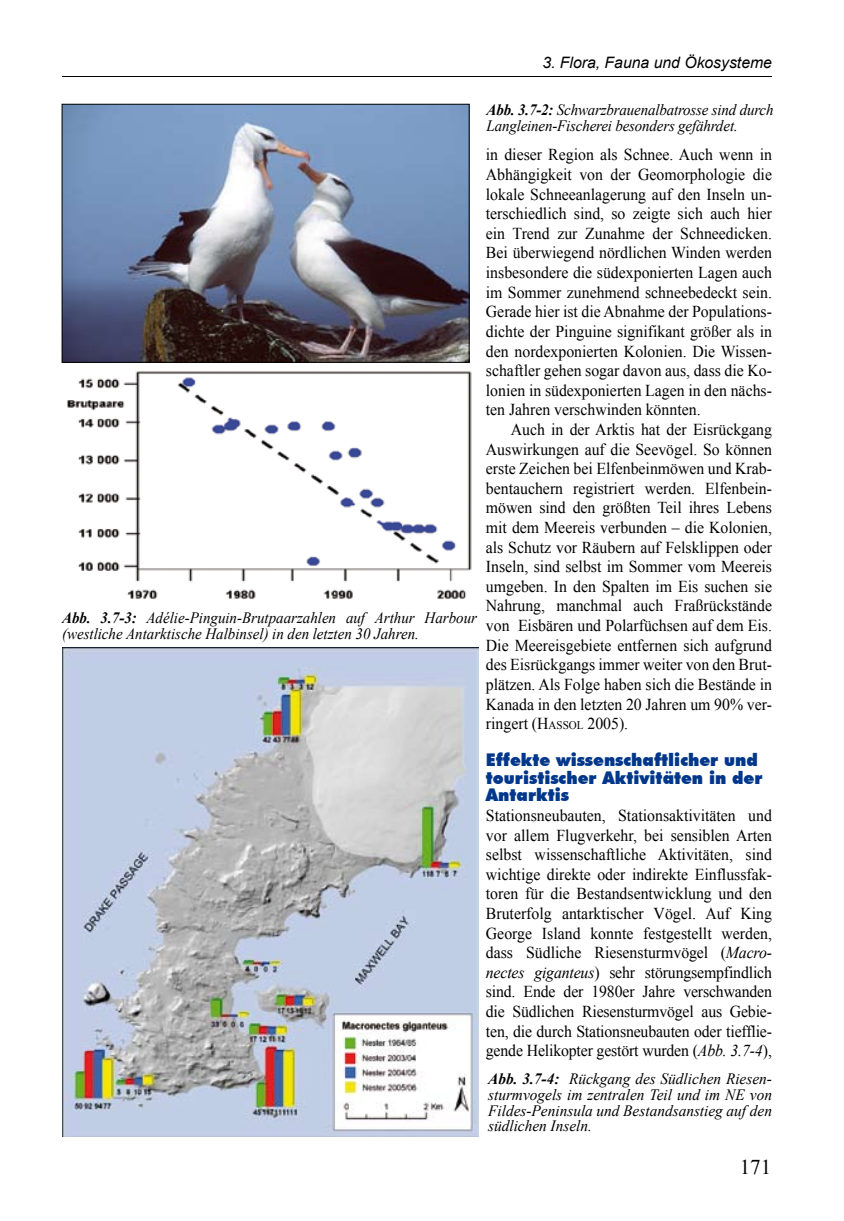
<style>
.page{position:relative;width:844px;height:1221px;background:#fff}
.page>*{position:absolute;margin:0;border:0;box-sizing:border-box;transform-origin:0 0}
.t1{font:21px "Times New Roman";color:#000}
.t2{font:900 17.5px/17.5px "Futura BT";color:#00378b;scale:.96 1}
.t3{font:16.62px/19.6px "Times New Roman";color:#000;text-align:justify;scale:.95 1}
.t4{font:italic 15.75px/15.8px "Times New Roman";color:#000;scale:.95 1}
.t5{font:italic 15.75px/15.8px "Times New Roman";color:#000;text-align:justify}
.t6{font:italic 15.75px "Arial";color:#000}
.s1{font-weight:700}
.s2{font-size:11.72px}
.s3{font-style:italic}
</style>
<div class="page">
<hr style="left:62px;top:76px;width:709px;height:1px;background:#000">
<img style="left:67px;top:371px;width:405px;height:229px">
<img style="left:64px;top:106px;width:403px;height:254px">
<div style="left:62px;top:104px;width:407px;height:258px;border:1px solid #000"></div>
<img style="left:62px;top:647px;width:416px;height:489px">
<p class="t6" style="left:542px;top:52px;width:231px">3. Flora, Fauna und Ökosysteme</p>
<p class="t4" style="left:62px;top:609px;width:438px"><span class="s1">Abb. 3.7-3:</span> Adélie-Pinguin-Brutpaarzahlen auf Arthur Harbour (westliche Antarktische Halbinsel) in den letzten 30 Jahren.</p>
<p class="t4" style="left:486px;top:102px;width:303px"><span class="s1">Abb. 3.7-2:</span> Schwarzbrauenalbatrosse sind durch<br>Langleinen-Fischerei besonders gefährdet.</p>
<p class="t3" style="left:486px;top:145px;width:302px">in dieser Region als Schnee. Auch wenn in Abhängigkeit von der Geomorphologie die lokale Schneeanlagerung auf den Inseln un&shy;terschiedlich sind, so zeigte sich auch hier ein Trend zur Zunahme der Schneedicken.<br>Bei überwiegend nördlichen Winden werden insbesondere die südexponierten Lagen auch im Sommer zunehmend schneebedeckt sein.<br>Gerade hier ist die Abnahme der Populations&shy;dichte der Pinguine signifikant größer als in den nordexponierten Kolonien. Die Wissen&shy;schaftler gehen sogar davon aus, dass die Ko&shy;lonien in südexponierten Lagen in den nächs&shy;ten Jahren verschwinden könnten.</p>
<p class="t3" style="left:486px;top:419px;width:302px;text-indent:25px">Auch in der Arktis hat der Eisrückgang Auswirkungen auf die Seevögel. So können erste Zeichen bei Elfenbeinmöwen und Krab&shy;bentauchern registriert werden. Elfenbein&shy;möwen sind den größten Teil ihres Lebens mit dem Meereis verbunden – die Kolonien, als Schutz vor Räubern auf Felsklippen oder Inseln, sind selbst im Sommer vom Meereis umgeben. In den Spalten im Eis suchen sie Nahrung, manchmal auch Fraßrückstände von Eisbären und Polarfüchsen auf dem Eis.<br>Die Meereisgebiete entfernen sich aufgrund des Eisrückgangs immer weiter von den Brut&shy;plätzen. Als Folge haben sich die Bestände in Kanada in den letzten 20 Jahren um 90% ver&shy;ringert (H<span class="s2">ass ol</span> 2005).</p>
<p class="t2" style="left:486px;top:751px;width:289px">Effekte wissenschaftlicher und touristischer Aktivitäten in der<br>Antarktis</p>
<p class="t3" style="left:486px;top:805px;width:302px">Stationsneubauten, Stationsaktivitäten und vor allem Flugverkehr, bei sensiblen Arten selbst wissenschaftliche Aktivitäten, sind wichtige direkte oder indirekte Einflussfak&shy;toren für die Bestandsentwicklung und den Bruterfolg antarktischer Vögel. Auf King George Island konnte festgestellt werden, dass Südliche Riesensturmvögel (<span class="s3">Macro&shy;nectes giganteus</span>) sehr störungsempfindlich sind. Ende der 1980er Jahre verschwanden die Südlichen Riesensturmvögel aus Gebie&shy;ten, die durch Stationsneubauten oder tiefflie&shy;gende Helikopter gestört wurden (<span class="s3">Abb. 3.7-4</span>),</p>
<p class="t5" style="left:488px;top:1070px;width:285px"><span class="s1">Abb. 3.7-4:</span> Rückgang des Südlichen Riesen&shy;sturmvogels im zentralen Teil und im NE von Fildes-Peninsula und Bestandsanstieg auf den südlichen Inseln.</p>
<p class="t1" style="left:739px;top:1152px;width:33px">171</p>
</div>
